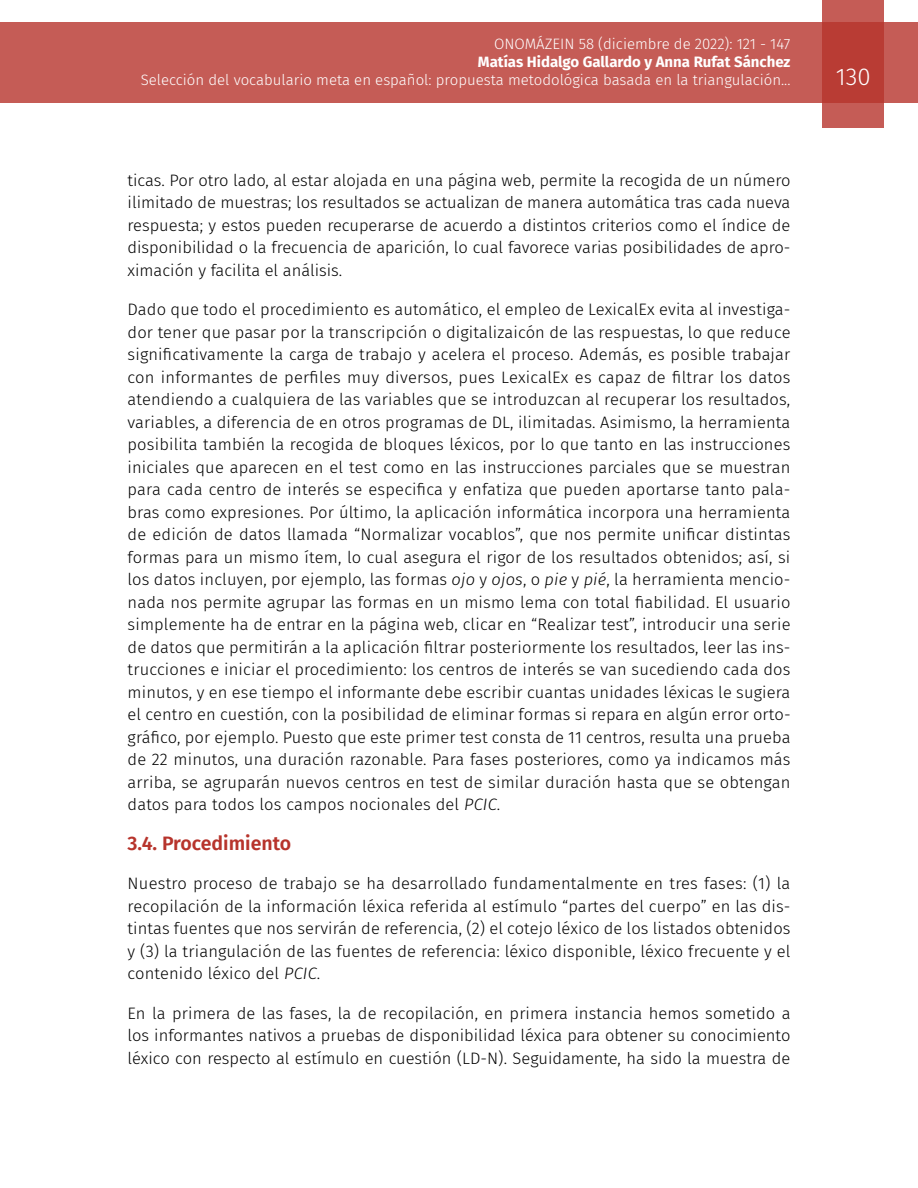
<style>
.page{position:relative;width:918px;height:1188px;background:#fff}
.page>*{position:absolute;margin:0;border:0;box-sizing:border-box;transform-origin:0 0}
.t1{font:300 24px "Fira Sans";color:#fff}
.t2{font:600 19.5px "Fira Sans";color:#b7342c}
.t3{font:300 16.5px/22.5px "Fira Sans";color:#000;text-align:justify}
.t4{font:300 15px "Fira Sans";color:#fff}
.t5{font:700 15px "Fira Sans";color:#fff}
.s1{font-style:italic}
</style>
<div class="page">
<div style="left:0;top:23px;width:918px;height:80px;background:#c55c56"></div>
<svg style="left:822px;top:0;width:62px;height:128px;background:#bd4740"></svg>
<p class="t4" style="left:494px;top:34px;width:298px">ONOMÁZEIN 58 (diciembre de 2022): 121 - 147</p>
<p class="t5" style="left:478px;top:50px;width:314px">Matías Hidalgo Gallardo y Anna Rufat Sánchez</p>
<p class="t4" style="left:141px;top:70px;width:651px">Selección del vocabulario meta en español: propuesta metodológica basada en la triangulación...</p>
<h1 class="t1" style="left:836px;top:60px;width:36px">130</h1>
<p class="t3" style="left:128px;top:168px;width:664px">ticas. Por otro lado, al estar alojada en una página web, permite la recogida de un número ilimitado de muestras; los resultados se actualizan de manera automática tras cada nueva respuesta; y estos pueden recuperarse de acuerdo a distintos criterios como el índice de disponibilidad o la frecuencia de aparición, lo cual favorece varias posibilidades de apro&shy;ximación y facilita el análisis.</p>
<p class="t3" style="left:128px;top:298px;width:665px">Dado que todo el procedimiento es automático, el empleo de LexicalEx evita al investiga&shy;dor tener que pasar por la transcripción o digitalizaicón de las respuestas, lo que reduce significativamente la carga de trabajo y acelera el proceso. Además, es posible trabajar con informantes de perfiles muy diversos, pues LexicalEx es capaz de filtrar los datos atendiendo a cualquiera de las variables que se introduzcan al recuperar los resultados, variables, a diferencia de en otros programas de DL, ilimitadas. Asimismo, la herramienta posibilita también la recogida de bloques léxicos, por lo que tanto en las instrucciones iniciales que aparecen en el test como en las instrucciones parciales que se muestran para cada centro de interés se especifica y enfatiza que pueden aportarse tanto pala&shy;bras como expresiones. Por último, la aplicación informática incorpora una herramienta de edición de datos llamada “Normalizar vocablos”, que nos permite unificar distintas formas para un mismo ítem, lo cual asegura el rigor de los resultados obtenidos; así, si los datos incluyen, por ejemplo, las formas <span class="s1">ojo</span> y <span class="s1">ojos</span>, o <span class="s1">pie</span> y <span class="s1">pié</span>, la herramienta mencio&shy;nada nos permite agrupar las formas en un mismo lema con total fiabilidad. El usuario simplemente ha de entrar en la página web, clicar en “Realizar test”, introducir una serie de datos que permitirán a la aplicación filtrar posteriormente los resultados, leer las ins&shy;trucciones e iniciar el procedimiento: los centros de interés se van sucediendo cada dos minutos, y en ese tiempo el informante debe escribir cuantas unidades léxicas le sugiera el centro en cuestión, con la posibilidad de eliminar formas si repara en algún error orto&shy;gráfico, por ejemplo. Puesto que este primer test consta de 11 centros, resulta una prueba de 22 minutos, una duración razonable. Para fases posteriores, como ya indicamos más arriba, se agruparán nuevos centros en test de similar duración hasta que se obtengan datos para todos los campos nocionales del <span class="s1">PCIC</span>.</p>
<p class="t2" style="left:128px;top:827px;width:165px">3.4. Procedimiento</p>
<p class="t3" style="left:128px;top:872px;width:665px">Nuestro proceso de trabajo se ha desarrollado fundamentalmente en tres fases: (1) la recopilación de la información léxica referida al estímulo “partes del cuerpo” en las dis&shy;tintas fuentes que nos servirán de referencia, (2) el cotejo léxico de los listados obtenidos y (3) la triangulación de las fuentes de referencia: léxico disponible, léxico frecuente y el contenido léxico del <span class="s1">PCIC</span>.</p>
<p class="t3" style="left:128px;top:1001px;width:665px">En la primera de las fases, la de recopilación, en primera instancia hemos sometido a los informantes nativos a pruebas de disponibilidad léxica para obtener su conocimiento léxico con respecto al estímulo en cuestión (LD-N). Seguidamente, ha sido la muestra de</p>
</div>
